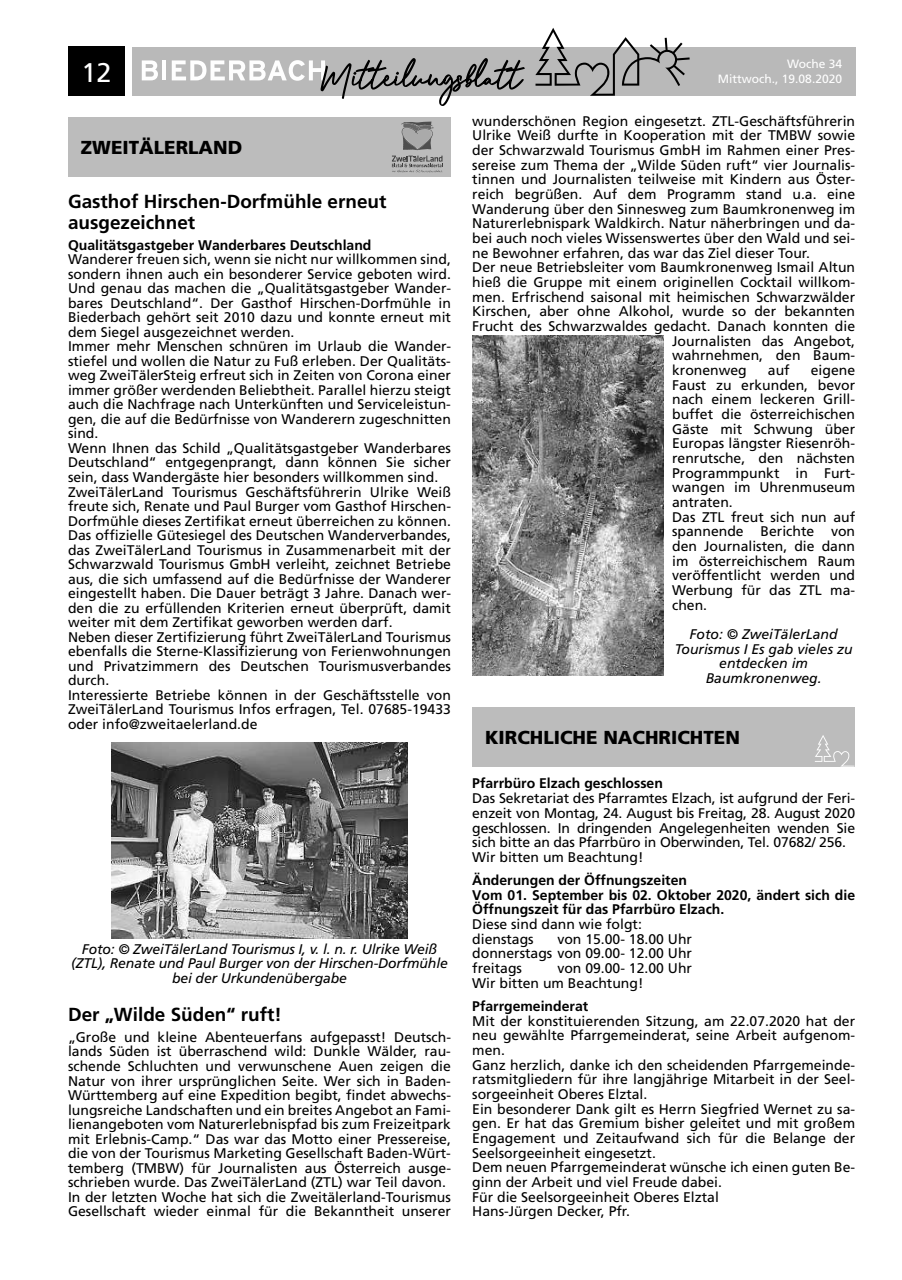
<style>
.page{position:relative;width:902px;height:1280px;background:#fff}
.page>*{position:absolute;margin:0;border:0;box-sizing:border-box;transform-origin:0 0}
.t1{font:27px "Frutiger";color:#fff}
.t2{font:700 18.9px/21.1px "Frutiger";color:#000}
.t3{font:900 18.75px "Frutiger";color:#000}
.t4{font:13.95px/14.5px "Frutiger";color:#000}
.t5{font:700 13.95px/14.7px "Frutiger";color:#000}
.t6{font:italic 13.95px/14.7px "Frutiger";letter-spacing:-.01em;color:#000;text-align:center}
.t7{font:12px/15px "Frutiger";color:#fff;text-align:right}
</style>
<div class="page">
<div style="left:132px;top:47px;width:723px;height:49px;background:#b9b9b9"></div>
<div style="left:68px;top:47px;width:57px;height:49px;background:#000"></div>
<svg style="left:535px;top:28px;width:154px;height:68px"></svg>
<svg style="left:142px;top:60px;width:16px;height:20px"></svg>
<hr style="left:162px;top:60px;width:4px;height:20px;background:#fefefe">
<svg style="left:172px;top:58px;width:352px;height:48px"></svg>
<div style="left:68px;top:117px;width:383px;height:60px;background:#bcbcbc"></div>
<svg style="left:391px;top:121px;width:52px;height:52px"></svg>
<img style="left:112px;top:742px;width:295px;height:196px">
<img style="left:472px;top:336px;width:191px;height:339px">
<div style="left:472px;top:707px;width:383px;height:60px;background:#bcbcbc"></div>
<svg style="left:815px;top:735px;width:39px;height:31px"></svg>
<h1 class="t1" style="left:81px;top:57px;width:32px">12</h1>
<p class="t7" style="left:717px;top:57px;width:126px">Woche 34<br>Mittwoch., 19.08.2020</p>
<h3 class="t3" style="left:81px;top:136px;width:163px">ZWEITÄLERLAND</h3>
<h2 class="t2" style="left:68px;top:190px;width:320px">Gasthof Hirschen-Dorfmühle erneut ausgezeichnet</h2>
<p class="t5" style="left:68px;top:237px;width:305px">Qualitätsgastgeber Wanderbares Deutschland</p>
<p class="t4" style="left:68px;top:252px;width:384px">Wanderer freuen sich, wenn sie nicht nur willkommen sind, sondern ihnen auch ein besonderer Service geboten wird.<br>Und genau das machen die „Qualitätsgastgeber Wander&shy;bares Deutschland“. Der Gasthof Hirschen-Dorfmühle in Biederbach gehört seit 2010 dazu und konnte erneut mit dem Siegel ausgezeichnet werden.<br>Immer mehr Menschen schnüren im Urlaub die Wander&shy;stiefel und wollen die Natur zu Fuß erleben. Der Qualitäts&shy;weg ZweiTälerSteig erfreut sich in Zeiten von Corona einer immer größer werdenden Beliebtheit. Parallel hierzu steigt auch die Nachfrage nach Unterkünften und Serviceleistun&shy;gen, die auf die Bedürfnisse von Wanderern zugeschnitten sind.<br>Wenn Ihnen das Schild „Qualitätsgastgeber Wanderbares Deutschland“ entgegenprangt, dann können Sie sicher sein, dass Wandergäste hier besonders willkommen sind.<br>ZweiTälerLand Tourismus Geschäftsführerin Ulrike Weiß freute sich, Renate und Paul Burger vom Gasthof Hirschen-Dorfmühle dieses Zertifikat erneut überreichen zu können.<br>Das offizielle Gütesiegel des Deutschen Wanderverbandes, das ZweiTälerLand Tourismus in Zusammenarbeit mit der Schwarzwald Tourismus GmbH verleiht, zeichnet Betriebe aus, die sich umfassend auf die Bedürfnisse der Wanderer eingestellt haben. Die Dauer beträgt 3 Jahre. Danach wer&shy;den die zu erfüllenden Kriterien erneut überprüft, damit weiter mit dem Zertifikat geworben werden darf.<br>Neben dieser Zertifizierung führt ZweiTälerLand Tourismus ebenfalls die Sterne-Klassifizierung von Ferienwohnungen und Privatzimmern des Deutschen Tourismusverbandes durch.<br>Interessierte Betriebe können in der Geschäftsstelle von ZweiTälerLand Tourismus Infos erfragen, Tel. 07685-19433 oder info@zweitaelerland.de</p>
<p class="t6" style="left:71px;top:942px;width:378px">Foto: © ZweiTälerLand Tourismus I, v. l. n. r. Ulrike Weiß (ZTL), Renate und Paul Burger von der Hirschen-Dorfmühle bei der Urkundenübergabe</p>
<h2 class="t2" style="left:68px;top:1004px;width:215px">Der „Wilde Süden“ ruft!</h2>
<p class="t4" style="left:68px;top:1030px;width:384px">„Große und kleine Abenteuerfans aufgepasst! Deutsch&shy;lands Süden ist überraschend wild: Dunkle Wälder, rau&shy;schende Schluchten und verwunschene Auen zeigen die Natur von ihrer ursprünglichen Seite. Wer sich in Baden-Württemberg auf eine Expedition begibt, findet abwechs&shy;lungsreiche Landschaften und ein breites Angebot an Fami&shy;lienangeboten vom Naturerlebnispfad bis zum Freizeitpark mit Erlebnis-Camp.“ Das war das Motto einer Pressereise, die von der Tourismus Marketing Gesellschaft Baden-Würt&shy;temberg (TMBW) für Journalisten aus Österreich ausge&shy;schrieben wurde. Das ZweiTälerLand (ZTL) war Teil davon.<br>In der letzten Woche hat sich die Zweitälerland-Tourismus Gesellschaft wieder einmal für die Bekanntheit unserer</p>
<p class="t4" style="left:472px;top:113px;width:384px">wunderschönen Region eingesetzt. ZTL-Geschäftsführerin</p>
<p class="t4" style="left:472px;top:128px;width:384px">Ulrike Weiß durfte in Kooperation mit der TMBW sowie</p>
<p class="t4" style="left:472px;top:143px;width:384px">der Schwarzwald Tourismus GmbH im Rahmen einer Pres-</p>
<p class="t4" style="left:472px;top:157px;width:384px">sereise zum Thema der „Wilde Süden ruft“ vier Journalis-</p>
<p class="t4" style="left:472px;top:172px;width:384px">tinnen und Journalisten teilweise mit Kindern aus Öster-</p>
<p class="t4" style="left:472px;top:187px;width:384px">reich begrüßen. Auf dem Programm stand u.a. eine</p>
<p class="t4" style="left:472px;top:201px;width:384px">Wanderung über den Sinnesweg zum Baumkronenweg im</p>
<p class="t4" style="left:472px;top:216px;width:384px">Naturerlebnispark Waldkirch. Natur näherbringen und da-</p>
<p class="t4" style="left:472px;top:231px;width:384px">bei auch noch vieles Wissenswertes über den Wald und sei-</p>
<p class="t4" style="left:472px;top:245px;width:339px">ne Bewohner erfahren, das war das Ziel dieser Tour.</p>
<p class="t4" style="left:472px;top:260px;width:384px">Der neue Betriebsleiter vom Baumkronenweg Ismail Altun</p>
<p class="t4" style="left:472px;top:275px;width:384px">hieß die Gruppe mit einem originellen Cocktail willkom-</p>
<p class="t4" style="left:472px;top:289px;width:384px">men. Erfrischend saisonal mit heimischen Schwarzwälder</p>
<p class="t4" style="left:472px;top:304px;width:384px">Kirschen, aber ohne Alkohol, wurde so der bekannten</p>
<p class="t4" style="left:472px;top:319px;width:384px">Frucht des Schwarzwaldes gedacht. Danach konnten die</p>
<p class="t4" style="left:672px;top:333px;width:184px">Journalisten das Angebot,</p>
<p class="t4" style="left:672px;top:348px;width:184px">wahrnehmen, den Baum-</p>
<p class="t4" style="left:672px;top:363px;width:76px">kronenweg</p>
<p class="t4" style="left:767px;top:363px;width:23px">auf</p>
<p class="t4" style="left:672px;top:363px;width:184px;text-indent:139px">eigene<br>Faust zu erkunden, bevor nach einem leckeren Grill&shy;buffet die österreichischen<br>Gäste mit Schwung über<br>Europas längster Riesenröh&shy;renrutsche, den nächsten<br>Programmpunkt in Furt&shy;wangen im Uhrenmuseum antraten.<br>Das ZTL freut sich nun auf spannende Berichte von den Journalisten, die dann im österreichischem Raum veröffentlicht werden und<br>Werbung für das ZTL ma&shy;chen.</p>
<p class="t6" style="left:674px;top:627px;width:179px">Foto: © ZweiTälerLand<br>Tourismus I Es gab vieles zu entdecken im<br>Baumkronenweg.</p>
<h3 class="t3" style="left:485px;top:726px;width:256px">KIRCHLICHE NACHRICHTEN</h3>
<p class="t5" style="left:472px;top:776px;width:192px">Pfarrbüro Elzach geschlossen</p>
<p class="t4" style="left:472px;top:791px;width:384px">Das Sekretariat des Pfarramtes Elzach, ist aufgrund der Feri&shy;enzeit von Montag, 24. August bis Freitag, 28. August 2020 geschlossen. In dringenden Angelegenheiten wenden Sie sich bitte an das Pfarrbüro in Oberwinden, Tel. 07682/ 256.<br>Wir bitten um Beachtung!</p>
<p class="t5" style="left:472px;top:873px;width:384px">Änderungen der Öffnungszeiten<br>Vom 01. September bis 02. Oktober 2020, ändert sich die<br>Öffnungszeit für das Pfarrbüro Elzach.</p>
<p class="t4" style="left:472px;top:917px;width:171px">Diese sind dann wie folgt: dienstags</p>
<p class="t4" style="left:472px;top:931px;width:221px;text-align:justify;text-indent:85px">von 15.00- 18.00 Uhr donnerstags von 09.00- 12.00 Uhr freitags</p>
<p class="t4" style="left:472px;top:961px;width:221px;text-indent:85px">von 09.00- 12.00 Uhr<br>Wir bitten um Beachtung!</p>
<p class="t5" style="left:472px;top:998px;width:117px">Pfarrgemeinderat</p>
<p class="t4" style="left:472px;top:1013px;width:384px">Mit der konstituierenden Sitzung, am 22.07.2020 hat der neu gewählte Pfarrgemeinderat, seine Arbeit aufgenom&shy;men.<br>Ganz herzlich, danke ich den scheidenden Pfarrgemeinde&shy;ratsmitgliedern für ihre langjährige Mitarbeit in der Seel&shy;sorgeeinheit Oberes Elztal.<br>Ein besonderer Dank gilt es Herrn Siegfried Wernet zu sa&shy;gen. Er hat das Gremium bisher geleitet und mit großem Engagement und Zeitaufwand sich für die Belange der Seelsorgeeinheit eingesetzt.<br>Dem neuen Pfarrgemeinderat wünsche ich einen guten Be&shy;ginn der Arbeit und viel Freude dabei.<br>Für die Seelsorgeeinheit Oberes Elztal<br>Hans-Jürgen Decker, Pfr.</p>
</div>
